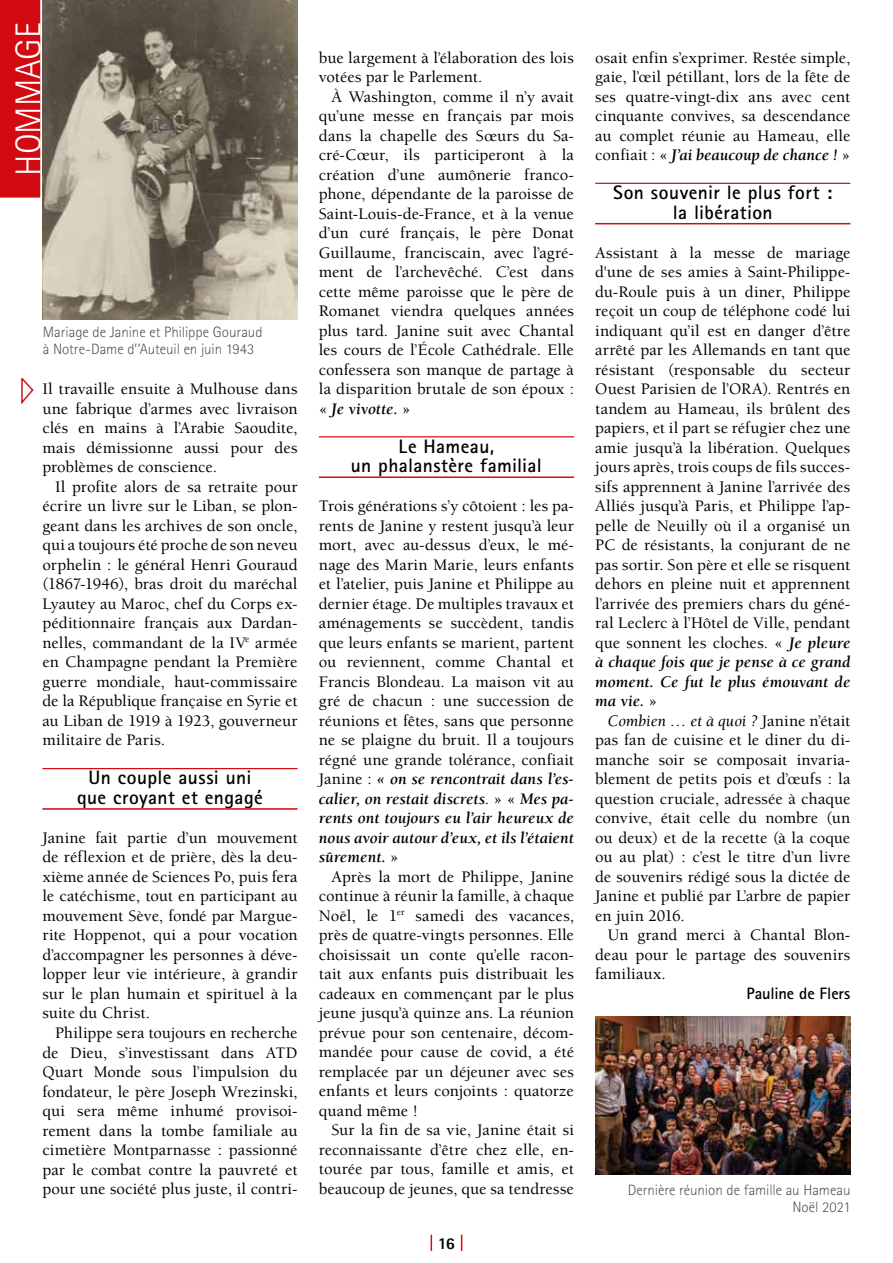
<style>
.page{position:relative;width:893px;height:1263px;background:#fff}
.page>*{position:absolute;margin:0;border:0;box-sizing:border-box;transform-origin:0 0}
.t1{font:300 36px "Rotis Sans Serif Std";color:#fff}
.t2{font:700 19.5px/19.5px "Rotis Sans Serif Std";letter-spacing:.02em;color:#000;text-align:center}
.t3{font:500 16.5px/19.5px "Berkeley Std";letter-spacing:.005em;color:#000;text-align:justify}
.t4{font:700 16.5px "Rotis Sans Serif Std";letter-spacing:-.005em;color:#000}
.t5{font:800 16.5px "Rotis Sans Serif Std";color:#000}
.t6{font:300 15px/16.5px "Rotis Sans Serif Std";letter-spacing:-.005em;color:#575756;text-align:right}
.s1{font-weight:700;font-style:italic}
.s2{font-weight:400;font-style:italic}
</style>
<div class="page">
<svg style="left:431px;top:1235px;width:1px;height:16px"></svg>
<svg style="left:461px;top:1235px;width:1px;height:16px"></svg>
<svg style="left:0;top:0;width:43px;height:201px;background:#d1191f"></svg>
<img style="left:595px;top:1016px;width:255px;height:159px">
<svg style="left:21px;top:378px;width:13px;height:27px"></svg>
<hr style="left:42px;top:768px;width:256px;height:1px;background:#d20a11">
<hr style="left:42px;top:808px;width:256px;height:2px;background:#d20a11">
<hr style="left:319px;top:436px;width:255px;height:1px;background:#d20a11">
<hr style="left:319px;top:476px;width:255px;height:2px;background:#d20a11">
<hr style="left:595px;top:183px;width:255px;height:1px;background:#d20a11">
<hr style="left:595px;top:223px;width:255px;height:1px;background:#d20a11">
<img style="left:43px;top:0;width:255px;height:319px">
<h1 class="t1" style="left:8px;top:176px;width:155px;rotate:-90deg">HOMMAGE</h1>
<p class="t6" style="left:43px;top:324px;width:221px;text-align:left">Mariage de Janine et Philippe Gouraud à Notre-Dame d’’Auteuil en juin 1943</p>
<p class="t3" style="left:42px;top:380px;width:257px">Il travaille ensuite à Mulhouse dans une fabrique d’armes avec livraison clés en mains à l’Arabie Saoudite, mais démissionne aussi pour des problèmes de conscience.</p>
<p class="t3" style="left:42px;top:477px;width:257px;text-indent:13px">Il profite alors de sa retraite pour écrire un livre sur le Liban, se plon&shy;geant dans les archives de son oncle, qui a toujours été proche de son neveu orphelin : le général Henri Gouraud (1867-1946), bras droit du maréchal Lyautey au Maroc, chef du Corps ex&shy;péditionnaire français aux Dardan&shy;nelles, commandant de la IV<sup>e</sup> armée en Champagne pendant la Première guerre mondiale, haut-commissaire de la République française en Syrie et au Liban de 1919 à 1923, gouverneur militaire de Paris.</p>
<p class="t2" style="left:77px;top:768px;width:187px">Un couple aussi uni que croyant et engagé</p>
<p class="t3" style="left:42px;top:828px;width:257px">Janine fait partie d’un mouvement de réflexion et de prière, dès la deu&shy;xième année de Sciences Po, puis fera le catéchisme, tout en participant au mouvement Sève, fondé par Margue&shy;rite Hoppenot, qui a pour vocation d’accompagner les personnes à déve&shy;lopper leur vie intérieure, à grandir sur le plan humain et spirituel à la suite du Christ.</p>
<p class="t3" style="left:42px;top:1023px;width:257px;text-indent:13px">Philippe sera toujours en recherche de Dieu, s’investissant dans ATD Quart Monde sous l’impulsion du fondateur, le père Joseph Wrezinski, qui sera même inhumé provisoi&shy;rement dans la tombe familiale au cimetière Montparnasse : passionné par le combat contre la pauvreté et pour une société plus juste, il contri-</p>
<p class="t3" style="left:319px;top:48px;width:257px">bue largement à l’élaboration des lois votées par le Parlement.</p>
<p class="t3" style="left:319px;top:87px;width:257px;text-indent:13px">À Washington, comme il n’y avait qu’une messe en français par mois dans la chapelle des Sœurs du Sa&shy;cré-Cœur, ils participeront à la création d’une aumônerie franco&shy;phone, dépendante de la paroisse de Saint-Louis-de-France, et à la venue d’un curé français, le père Donat Guillaume, franciscain, avec l’agré&shy;ment de l’archevêché. C’est dans cette même paroisse que le père de Romanet viendra quelques années plus tard. Janine suit avec Chantal les cours de l’École Cathédrale. Elle confessera son manque de partage à la disparition brutale de son époux : « <span class="s1">Je vivotte.</span> »</p>
<p class="t2" style="left:351px;top:436px;width:192px">Le Hameau,<br>un phalanstère familial</p>
<p class="t3" style="left:319px;top:497px;width:257px">Trois générations s’y côtoient : les pa&shy;rents de Janine y restent jusqu’à leur mort, avec au-dessus d’eux, le mé&shy;nage des Marin Marie, leurs enfants et l’atelier, puis Janine et Philippe au dernier étage. De multiples travaux et aménagements se succèdent, tandis que leurs enfants se marient, partent ou reviennent, comme Chantal et Francis Blondeau. La maison vit au gré de chacun : une succession de réunions et fêtes, sans que personne ne se plaigne du bruit. Il a toujours régné une grande tolérance, confiait Janine : <span class="s1">« on se rencontrait dans l’es&shy;calier, on restait discrets</span>. » « <span class="s1">Mes pa&shy;rents ont toujours eu l’air heureux de nous avoir autour d’eux, et ils l’étaient sûrement.</span> »</p>
<p class="t3" style="left:319px;top:867px;width:257px;text-indent:13px">Après la mort de Philippe, Janine continue à réunir la famille, à chaque Noël, le 1<sup>er</sup> samedi des vacances, près de quatre-vingts personnes. Elle choisissait un conte qu’elle racon&shy;tait aux enfants puis distribuait les cadeaux en commençant par le plus jeune jusqu’à quinze ans. La réunion prévue pour son centenaire, décom&shy;mandée pour cause de covid, a été remplacée par un déjeuner avec ses enfants et leurs conjoints : quatorze quand même !</p>
<p class="t3" style="left:319px;top:1121px;width:257px;text-indent:13px">Sur la fin de sa vie, Janine était si reconnaissante d’être chez elle, en&shy;tourée par tous, famille et amis, et beaucoup de jeunes, que sa tendresse</p>
<p class="t5" style="left:438px;top:1233px;width:19px">16</p>
<p class="t3" style="left:595px;top:48px;width:257px">osait enfin s’exprimer. Restée simple, gaie, l’œil pétillant, lors de la fête de ses quatre-vingt-dix ans avec cent cinquante convives, sa descendance au complet réunie au Hameau, elle confiait : « <span class="s1">J’ai beaucoup de chance !</span> »</p>
<p class="t2" style="left:613px;top:182px;width:221px">Son souvenir le plus fort : la libération</p>
<p class="t3" style="left:595px;top:243px;width:257px">Assistant à la messe de mariage d'une de ses amies à Saint-Philippe&shy;du-Roule puis à un diner, Philippe reçoit un coup de téléphone codé lui indiquant qu’il est en danger d’être arrêté par les Allemands en tant que résistant (responsable du secteur Ouest Parisien de l’ORA). Rentrés en tandem au Hameau, ils brûlent des papiers, et il part se réfugier chez une amie jusqu’à la libération. Quelques jours après, trois coups de fils succes&shy;sifs apprennent à Janine l’arrivée des Alliés jusqu’à Paris, et Philippe l’ap&shy;pelle de Neuilly où il a organisé un PC de résistants, la conjurant de ne pas sortir. Son père et elle se risquent dehors en pleine nuit et apprennent l’arrivée des premiers chars du géné&shy;ral Leclerc à l’Hôtel de Ville, pendant que sonnent les cloches. « <span class="s1">Je pleure à chaque fois que je pense à ce grand moment. Ce fut le plus émouvant de ma vie.</span> »</p>
<p class="t3" style="left:595px;top:711px;width:257px;text-indent:13px"><span class="s2">Combien … et à quoi ?</span> Janine n’était pas fan de cuisine et le diner du di&shy;manche soir se composait invaria&shy;blement de petits pois et d’œufs : la question cruciale, adressée à chaque convive, était celle du nombre (un ou deux) et de la recette (à la coque ou au plat) : c’est le titre d’un livre de souvenirs rédigé sous la dictée de Janine et publié par L’arbre de papier en juin 2016.</p>
<p class="t3" style="left:595px;top:926px;width:257px;text-indent:13px">Un grand merci à Chantal Blon&shy;deau pour le partage des souvenirs familiaux.</p>
<p class="t4" style="left:746px;top:983px;width:105px">Pauline de Flers</p>
<p class="t6" style="left:628px;top:1182px;width:224px">Dernière réunion de famille au Hameau<br>Noël 2021</p>
</div>
